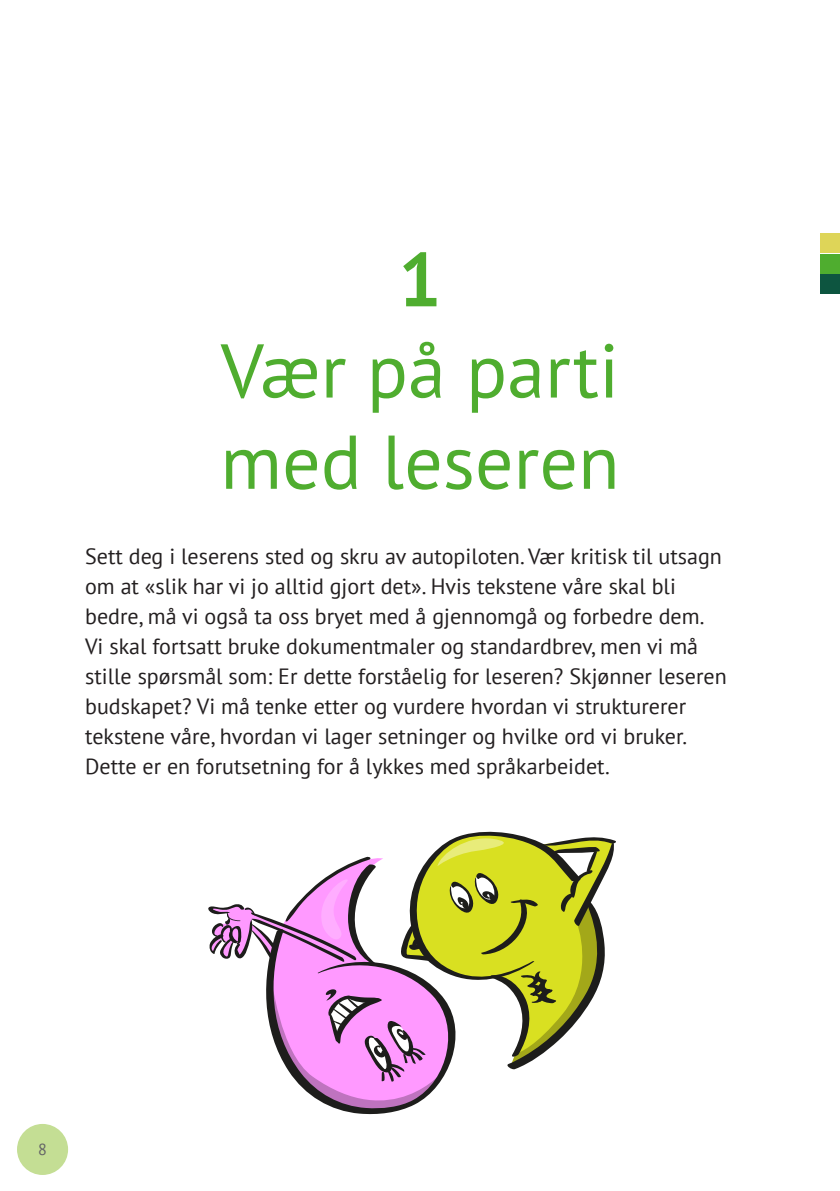
<style>
.page{position:relative;width:840px;height:1191px;background:#fff}
.page>*{position:absolute;margin:0;border:0;box-sizing:border-box;transform-origin:0 0}
.Tittel{font:76px/91.2px "PT Sans";color:#4fad2f;text-align:center}
.Brødtekst_SV{font:22px/30px "PT Sans";color:#231f20}
.t1{font:16px "PT Sans";color:#636366}
.s1{font-weight:700}
</style>
<div class="page">
<div style="left:819px;top:233px;width:20px;height:20px;background:#ded558"></div>
<div style="left:819px;top:274px;width:20px;height:19px;background:#0d5540"></div>
<div style="left:819px;top:254px;width:20px;height:20px;background:#4fad2f"></div>
<svg style="left:208px;top:831px;width:408px;height:284px"></svg>
<div style="left:17px;top:1124px;width:51px;height:51px;background:#c4de94;border-radius:50%"></div>
<p class="Tittel" style="left:220px;top:232px;width:400px"><span class="s1">1<br></span>Vær på parti med leseren</p>
<p class="Brødtekst_SV" style="left:85px;top:540px;width:642px">Sett deg i leserens sted og skru av autopiloten. Vær kritisk til utsagn om at «slik har vi jo alltid gjort det». Hvis tekstene våre skal bli bedre, må vi også ta oss bryet med å gjennomgå og forbedre dem.<br>Vi skal fortsatt bruke dokumentmaler og standardbrev, men vi må stille spørsmål som: Er dette forståelig for leseren? Skjønner leseren budskapet? Vi må tenke etter og vurdere hvordan vi strukturerer tekstene våre, hvordan vi lager setninger og hvilke ord vi bruker.<br>Dette er en forutsetning for å lykkes med språkarbeidet.</p>
<p class="t1" style="left:38px;top:1139px;width:10px">8</p>
</div>
